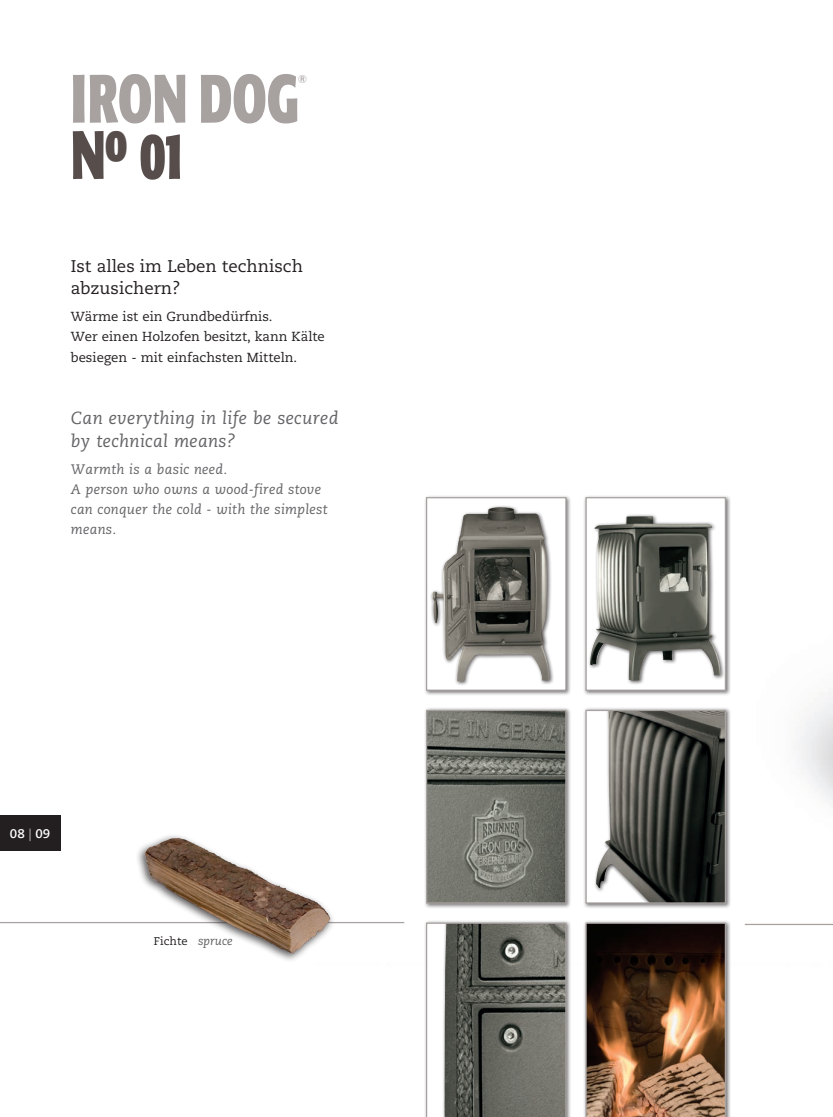
<style>
.page{position:relative;width:833px;height:1117px;background:#fff}
.page>*{position:absolute;margin:0;border:0;box-sizing:border-box;transform-origin:0 0}
.t1{font:700 condensed 67.5px "Formata";letter-spacing:-.01em;color:#a7a1a0;scale:.8 1}
.t2{font:700 condensed 67.5px "Formata";color:#574e4c;scale:.8 1}
.t3{font:italic 17.5px/22.5px "Caecilia LT Pro 56";letter-spacing:.02em;color:#636366}
.t4{font:16.88px/22.5px "Caecilia LT Pro 55 Roman";color:#231f20}
.t5{font:italic 13.75px/20px "Caecilia LT Pro 56";letter-spacing:.02em;color:#636366}
.t6{font:13.12px/20px "Caecilia LT Pro 55 Roman";color:#231f20}
.t7{font:700 12.5px "Caecilia LT Pro 75";color:#fff}
.t8{font:11.25px "Caecilia LT Pro 55 Roman";color:#231f20}
.t9{font:condensed 11.25px "Formata";color:#a7a1a0}
.s1{font-family:"Caecilia LT Pro 45";font-weight:300}
.s2{font-family:"Caecilia LT Pro 56";font-style:italic;font-size:11.88px;color:#616164}
</style>
<div class="page">
<div style="left:0;top:815px;width:60px;height:35px;background:#231f20"></div>
<div style="left:423px;top:494px;width:148px;height:201px;background:#231f20;opacity:.6"></div>
<div style="left:426px;top:497px;width:140px;height:193px;background:#fff"></div>
<div style="left:430px;top:504px;width:124px;height:182px;background:#231f20;opacity:.75"></div>
<img style="left:432px;top:507px;width:66px;height:87px">
<div style="left:426px;top:497px;width:140px;height:193px;border:1px solid #a7a1a0"></div>
<div style="left:423px;top:707px;width:148px;height:201px;background:#231f20;opacity:.6"></div>
<img style="left:428px;top:711px;width:136px;height:190px">
<div style="left:426px;top:709px;width:140px;height:194px;border:1px solid #a7a1a0"></div>
<div style="left:583px;top:494px;width:148px;height:201px;background:#231f20;opacity:.6"></div>
<div style="left:586px;top:497px;width:139px;height:193px;background:#fff"></div>
<div style="left:587px;top:513px;width:138px;height:172px;background:#231f20;opacity:.75"></div>
<img style="left:590px;top:516px;width:130px;height:164px">
<div style="left:585px;top:497px;width:141px;height:193px;border:1px solid #a7a1a0"></div>
<div style="left:583px;top:707px;width:148px;height:201px;background:#231f20;opacity:.6"></div>
<div style="left:586px;top:710px;width:139px;height:192px;background:#fff"></div>
<div style="left:593px;top:710px;width:132px;height:192px;background:#231f20;opacity:.75"></div>
<img style="left:605px;top:711px;width:5px;height:137px">
<div style="left:585px;top:709px;width:141px;height:194px;border:1px solid #a7a1a0"></div>
<div style="left:583px;top:919px;width:148px;height:197px;background:#231f20;opacity:.6"></div>
<svg style="left:585px;top:922px;width:141px;height:194px;background:#6a4932"></svg>
<hr style="left:0;top:921px;width:404px;height:2px;background:#a7a1a0">
<hr style="left:745px;top:923px;width:88px;height:1px;background:#a7a1a0">
<div style="left:423px;top:919px;width:148px;height:197px;background:#231f20;opacity:.6"></div>
<svg style="left:426px;top:922px;width:140px;height:194px;background:#767771"></svg>
<div style="left:135px;top:833px;width:200px;height:129px;background:#231f20;opacity:.75"></div>
<img style="left:145px;top:838px;width:185px;height:115px">
<h1 class="t1" style="left:71px;top:57px;width:287px">IRON DOG</h1>
<p class="t9" style="left:298px;top:72px;width:11px">®</p>
<h1 class="t2" style="left:71px;top:113px;width:147px">N<sup>o</sup> 01</h1>
<p class="t4" style="left:71px;top:254px;width:233px">Ist alles im Leben technisch abzusichern?</p>
<p class="t6" style="left:71px;top:306px;width:255px">Wärme ist ein Grundbedürfnis.<br>Wer einen Holzofen besitzt, kann Kälte besiegen - mit einfachsten Mitteln.</p>
<h2 class="t3" style="left:71px;top:406px;width:269px">Can everything in life be secured by technical means?</h2>
<p class="t5" style="left:71px;top:458px;width:258px">Warmth is a basic need.<br>A person who owns a wood-fired stove can conquer the cold - with the simplest means.</p>
<p class="t7" style="left:10px;top:825px;width:42px">08 <span class="s1">|</span> 09</p>
<p class="t8" style="left:154px;top:933px;width:80px">Fichte <span class="s2">spruce</span></p>
</div>
